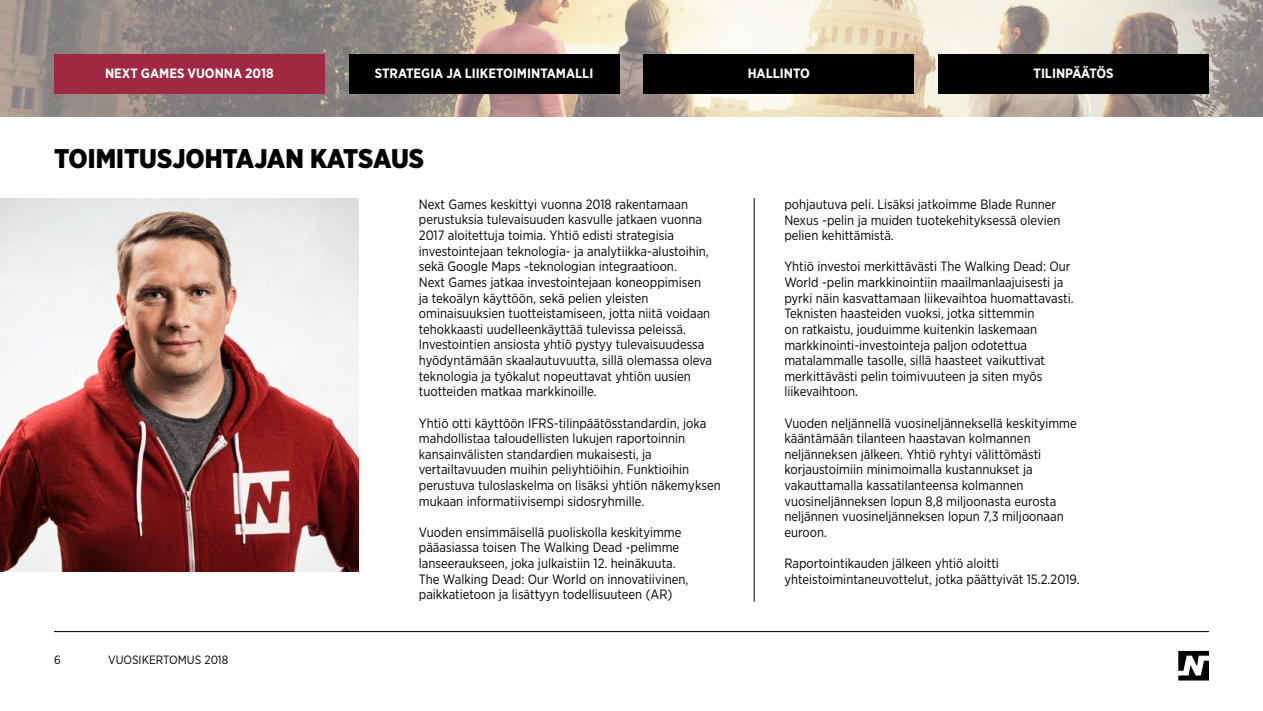
<style>
.page{position:relative;width:1263px;height:711px;background:#fff}
.page>*{position:absolute;margin:0;border:0;box-sizing:border-box;transform-origin:0 0}
.t1{font:900 27px "Gotham Narrow";color:#000}
.t2{font:13.5px/15.6px "Gotham Narrow";color:#000}
.t3{font:700 13.5px "Gotham Narrow";color:#fff}
.t4{font:12px "Gotham Narrow";color:#000}
</style>
<div class="page">
<svg style="left:1178px;top:650px;width:31px;height:30px"></svg>
<img style="left:0;top:0;width:1263px;height:116px">
<hr style="left:54px;top:631px;width:1155px;height:1px;background:#000">
<img style="left:0;top:198px;width:358px;height:373px">
<hr style="left:754px;top:198px;width:1px;height:403px;background:#000">
<div style="left:643px;top:54px;width:271px;height:39px;background:#000"></div>
<div style="left:938px;top:54px;width:271px;height:39px;background:#000"></div>
<div style="left:349px;top:54px;width:270px;height:39px;background:#000"></div>
<div style="left:54px;top:54px;width:271px;height:39px;background:#a02842"></div>
<p class="t3" style="left:105px;top:65px;width:170px">NEXT GAMES VUONNA 2018</p>
<p class="t3" style="left:375px;top:65px;width:220px">STRATEGIA JA LIIKETOIMINTAMALLI</p>
<p class="t3" style="left:748px;top:65px;width:64px">HALLINTO</p>
<p class="t3" style="left:1033px;top:65px;width:82px">TILINPÄÄTÖS</p>
<h1 class="t1" style="left:54px;top:141px;width:372px">TOIMITUSJOHTAJAN KATSAUS</h1>
<p class="t4" style="left:54px;top:652px;width:8px">6</p>
<p class="t4" style="left:108px;top:652px;width:122px">VUOSIKERTOMUS 2018</p>
<p class="t2" style="left:419px;top:196px;width:295px">Next Games keskittyi vuonna 2018 rakentamaan perustuksia tulevaisuuden kasvulle jatkaen vuonna 2017 aloitettuja toimia. Yhtiö edisti strategisia investointejaan teknologia- ja analytiikka-alustoihin, sekä Google Maps -teknologian integraatioon.<br>Next Games jatkaa investointejaan koneoppimisen ja tekoälyn käyttöön, sekä pelien yleisten ominaisuuksien tuotteistamiseen, jotta niitä voidaan tehokkaasti uudelleenkäyttää tulevissa peleissä.<br>Investointien ansiosta yhtiö pystyy tulevaisuudessa hyödyntämään skaalautuvuutta, sillä olemassa oleva teknologia ja työkalut nopeuttavat yhtiön uusien tuotteiden matkaa markkinoille.</p>
<p class="t2" style="left:419px;top:414px;width:303px">Yhtiö otti käyttöön IFRS-tilinpäätösstandardin, joka mahdollistaa taloudellisten lukujen raportoinnin kansainvälisten standardien mukaisesti, ja vertailtavuuden muihin peliyhtiöihin. Funktioihin perustuva tuloslaskelma on lisäksi yhtiön näkemyksen mukaan informatiivisempi sidosryhmille.</p>
<p class="t2" style="left:419px;top:524px;width:271px">Vuoden ensimmäisellä puoliskolla keskityimme pääasiassa toisen The Walking Dead -pelimme lanseeraukseen, joka julkaistiin 12. heinäkuuta.<br>The Walking Dead: Our World on innovatiivinen, paikkatietoon ja lisättyyn todellisuuteen (AR)</p>
<p class="t2" style="left:784px;top:196px;width:278px">pohjautuva peli. Lisäksi jatkoimme Blade Runner<br>Nexus -pelin ja muiden tuotekehityksessä olevien pelien kehittämistä.</p>
<p class="t2" style="left:784px;top:258px;width:291px">Yhtiö investoi merkittävästi The Walking Dead: Our World -pelin markkinointiin maailmanlaajuisesti ja pyrki näin kasvattamaan liikevaihtoa huomattavasti.<br>Teknisten haasteiden vuoksi, jotka sittemmin<br>on ratkaistu, jouduimme kuitenkin laskemaan markkinointi-investointeja paljon odotettua matalammalle tasolle, sillä haasteet vaikuttivat merkittävästi pelin toimivuuteen ja siten myös liikevaihtoon.</p>
<p class="t2" style="left:784px;top:414px;width:294px">Vuoden neljännellä vuosineljänneksellä keskityimme kääntämään tilanteen haastavan kolmannen neljänneksen jälkeen. Yhtiö ryhtyi välittömästi korjaustoimiin minimoimalla kustannukset ja vakauttamalla kassatilanteensa kolmannen vuosineljänneksen lopun 8,8 miljoonasta eurosta neljännen vuosineljänneksen lopun 7,3 miljoonaan euroon.</p>
<p class="t2" style="left:784px;top:555px;width:297px">Raportointikauden jälkeen yhtiö aloitti yhteistoimintaneuvottelut, jotka päättyivät 15.2.2019.</p>
</div>
